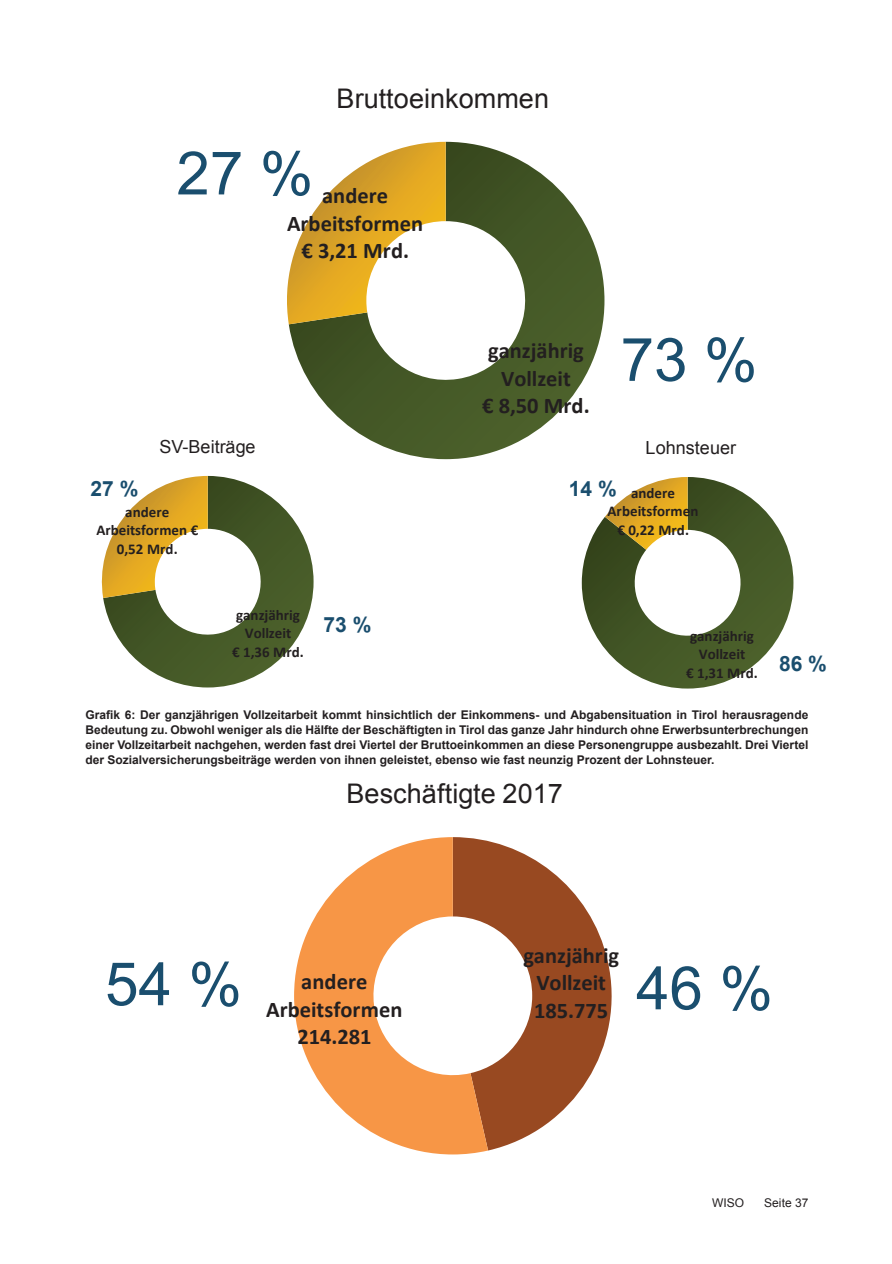
<style>
.page{position:relative;width:892px;height:1264px;background:#fff}
.page>*{position:absolute;margin:0;border:0;box-sizing:border-box;transform-origin:0 0}
.t1{font:60px "Arial";color:#1a4e6e}
.t2{font:27px "Arial";color:#231f20}
.t3{font:700 22.5px "Calibri";color:#231f20}
.t4{font:700 22.35px/27.6px "Calibri";color:#231f20;text-align:center}
.t5{font:700 21px "Arial";color:#1a4e6e}
.t6{font:18px "Arial";letter-spacing:.005em;color:#231f20}
.t7{font:700 15px/18.3px "Calibri";color:#231f20;text-align:center}
.t8{font:700 12px/15px "Arial";color:#231f20;text-align:justify}
.t9{font:12px "Arial";color:#231f20}
</style>
<div class="page">
<svg style="left:288px;top:142px;width:316px;height:317px"></svg>
<svg style="left:287px;top:142px;width:158px;height:182px"></svg>
<svg style="left:101px;top:476px;width:212px;height:211px"></svg>
<svg style="left:581px;top:477px;width:212px;height:211px"></svg>
<svg style="left:488px;top:841px;width:124px;height:309px;fill:#984921"></svg>
<svg style="left:294px;top:837px;width:194px;height:317px;fill:#f79646"></svg>
<h2 class="t2" style="left:336px;top:80px;width:214px">Bruttoeinkommen</h2>
<h1 class="t1" style="left:176px;top:134px;width:138px">27 %</h1>
<h3 class="t4" style="left:287px;top:182px;width:138px">andere<br>Arbeitsformen € 3,21 Mrd.</h3>
<h3 class="t5" style="left:91px;top:474px;width:49px">27 %</h3>
<h3 class="t6" style="left:159px;top:435px;width:98px">SV-Beiträge</h3>
<p class="t7" style="left:96px;top:502px;width:103px">andere<br>Arbeitsformen €<br>0,52 Mrd.</p>
<p class="t7" style="left:232px;top:606px;width:73px">ganzjährig<br>Vollzeit<br>€ 1,36 Mrd.</p>
<h3 class="t5" style="left:323px;top:610px;width:49px">73 %</h3>
<h3 class="t4" style="left:482px;top:337px;width:109px">ganzjährig<br>Vollzeit<br>€ 8,50 Mrd.</h3>
<h1 class="t1" style="left:620px;top:320px;width:138px">73 %</h1>
<h3 class="t6" style="left:645px;top:436px;width:92px">Lohnsteuer</h3>
<h3 class="t5" style="left:568px;top:474px;width:49px">14 %</h3>
<p class="t7" style="left:607px;top:484px;width:92px">andere<br>Arbeitsformen € 0,22 Mrd.</p>
<p class="t7" style="left:685px;top:626px;width:73px">ganzjährig<br>Vollzeit<br>€ 1,31 Mrd.</p>
<h3 class="t5" style="left:778px;top:649px;width:49px">86 %</h3>
<p class="t8" style="left:85px;top:707px;width:724px">Grafik 6: Der ganzjährigen Vollzeitarbeit kommt hinsichtlich der Einkommens- und Abgabensituation in Tirol herausragende Bedeutung zu. Obwohl weniger als die Hälfte der Beschäftigten in Tirol das ganze Jahr hindurch ohne Erwerbsunterbrechungen einer Vollzeitarbeit nachgehen, werden fast drei Viertel der Bruttoeinkommen an diese Personengruppe ausbezahlt. Drei Viertel der Sozialversicherungsbeiträge werden von ihnen geleistet, ebenso wie fast neunzig Prozent der Lohnsteuer.</p>
<h2 class="t2" style="left:346px;top:775px;width:218px">Beschäftigte 2017</h2>
<h3 class="t4" style="left:523px;top:941px;width:97px">ganzjährig</h3>
<h3 class="t3" style="left:536px;top:968px;width:71px">Vollzeit</h3>
<h3 class="t4" style="left:534px;top:996px;width:76px">185.775</h3>
<h1 class="t1" style="left:105px;top:944px;width:138px">54 %</h1>
<h1 class="t1" style="left:635px;top:948px;width:138px">46 %</h1>
<h3 class="t3" style="left:301px;top:967px;width:68px">andere</h3>
<h3 class="t4" style="left:266px;top:995px;width:138px">Arbeitsformen<br>214.281</h3>
<p class="t9" style="left:711px;top:1194px;width:34px">WISO</p>
<p class="t9" style="left:763px;top:1194px;width:46px">Seite 37</p>
</div>
